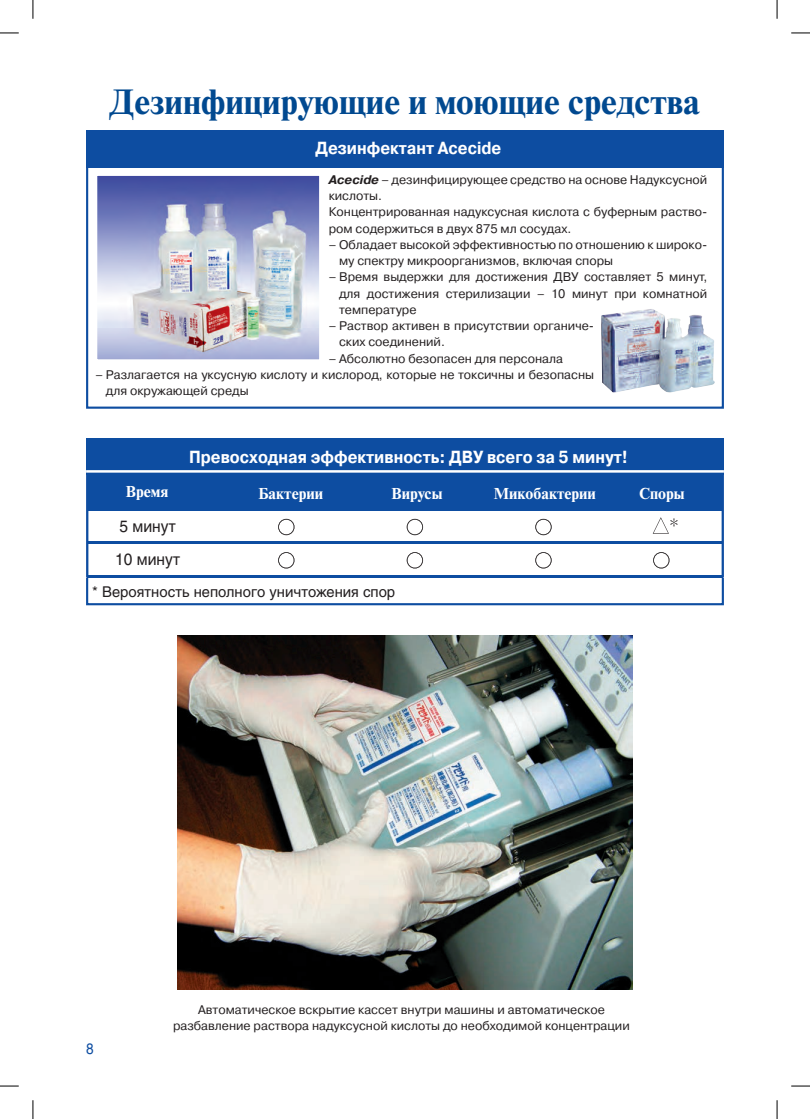
<style>
.page{position:relative;width:810px;height:1119px;background:#fff}
.page>*{position:absolute;margin:0;border:0;box-sizing:border-box;transform-origin:0 0}
.t1{font:700 35px "Newton C";color:#014990}
.t2{font:700 17.5px "Pragmatica C";color:#fff;scale:.9 1}
.t3{font:16.25px "Helios C";color:#231f20;scale:.95 1}
.t4{font:700 15.75px "Newton C";color:#fff}
.t5{font:15px "Helios C";color:#0d4da1;scale:.9 1}
.t6{font:14.75px "Helios C";color:#231f20}
.t7{font:12.5px/16.2px "Pragmatica C";color:#231f20}
.s1{font-weight:700;font-style:italic}
</style>
<div class="page">
<div style="left:86px;top:130px;width:638px;height:38px;background:#0d4da1"></div>
<div style="left:86px;top:132px;width:638px;height:276px;border:2px solid #0d4da1"></div>
<img style="left:98px;top:176px;width:221px;height:183px">
<div style="left:95px;top:173px;width:227px;height:189px;border:2px solid #fff"></div>
<img style="left:601px;top:309px;width:114px;height:84px">
<img style="left:177px;top:635px;width:456px;height:354px">
<div style="left:86px;top:438px;width:638px;height:38px;background:#0d4da1"></div>
<div style="left:86px;top:440px;width:638px;height:165px;border:2px solid #0d4da1"></div>
<svg style="left:86px;top:475px;width:638px;height:102px"></svg>
<div style="left:87px;top:475px;width:636px;height:34px;background:#0d4da1"></div>
<hr style="left:87px;top:508px;width:636px;height:2px;background:#0d4da1">
<hr style="left:87px;top:541px;width:636px;height:3px;background:#0d4da1">
<hr style="left:87px;top:575px;width:636px;height:2px;background:#0d4da1">
<svg style="left:278px;top:518px;width:16px;height:17px"></svg>
<svg style="left:278px;top:552px;width:16px;height:16px"></svg>
<svg style="left:407px;top:518px;width:16px;height:17px"></svg>
<svg style="left:407px;top:552px;width:16px;height:16px"></svg>
<svg style="left:535px;top:518px;width:17px;height:17px"></svg>
<svg style="left:535px;top:552px;width:17px;height:16px"></svg>
<svg style="left:653px;top:517px;width:25px;height:16px"></svg>
<svg style="left:653px;top:552px;width:16px;height:16px"></svg>
<hr style="left:86px;top:470px;width:638px;height:2px;background:#fff">
<svg style="left:0;top:32px;width:19px;height:2px"></svg>
<svg style="left:791px;top:32px;width:19px;height:2px"></svg>
<svg style="left:0;top:1085px;width:19px;height:1px"></svg>
<svg style="left:791px;top:1085px;width:19px;height:1px"></svg>
<svg style="left:32px;top:0;width:2px;height:19px"></svg>
<svg style="left:32px;top:1100px;width:2px;height:18px"></svg>
<svg style="left:776px;top:0;width:2px;height:19px"></svg>
<svg style="left:776px;top:1100px;width:2px;height:18px"></svg>
<h1 class="t1" style="left:110px;top:82px;width:592px">Дезинфицирующие и моющие средства</h1>
<h2 class="t2" style="left:316px;top:139px;width:208px">Дезинфектант Acecide</h2>
<p class="t7" style="left:329px;top:171px;width:380px"><span class="s1">Acecide</span> – дезинфицирующее средство на основе Надуксусной кислоты.<br>Концентрированная надуксусная кислота с буферным раство&shy;ром содержиться в двух 875 мл сосудах.</p>
<p class="t7" style="left:339px;top:236px;width:370px;text-indent:-10px">– Обладает высокой эффективностью по отношению к широко&shy;му спектру микроорганизмов, включая споры</p>
<p class="t7" style="left:339px;top:269px;width:370px;text-align:justify;text-indent:-10px">– Время выдержки для достижения ДВУ составляет 5 минут, для достижения стерилизации – 10 минут при комнатной температуре</p>
<p class="t7" style="left:339px;top:318px;width:256px;text-indent:-10px">– Раствор активен в присутствии органиче&shy;ских соединений.</p>
<p class="t7" style="left:329px;top:350px;width:236px">– Абсолютно безопасен для персонала</p>
<p class="t7" style="left:106px;top:366px;width:490px;text-indent:-10px">– Разлагается на уксусную кислоту и кислород, которые не токсичны и безопасны для окружающей среды</p>
<p class="t4" style="left:125px;top:482px;width:45px">Время</p>
<h3 class="t3" style="left:120px;top:516px;width:61px">5 минут</h3>
<h3 class="t3" style="left:115px;top:549px;width:70px">10 минут</h3>
<h2 class="t2" style="left:189px;top:447px;width:489px">Превосходная эффективность: ДВУ всего за 5 минут!</h2>
<p class="t4" style="left:258px;top:484px;width:67px">Бактерии</p>
<p class="t4" style="left:391px;top:484px;width:53px">Вирусы</p>
<p class="t4" style="left:493px;top:484px;width:104px">Микобактерии</p>
<p class="t4" style="left:639px;top:484px;width:47px">Споры</p>
<p class="t6" style="left:92px;top:582px;width:304px">* Вероятность неполного уничтожения спор</p>
<p class="t5" style="left:86px;top:1039px;width:10px">8</p>
<p class="t7" style="left:173px;top:1001px;width:458px;text-align:center">Автоматическое вскрытие кассет внутри машины и автоматическое разбавление раствора надуксусной кислоты до необходимой концентрации</p>
</div>
